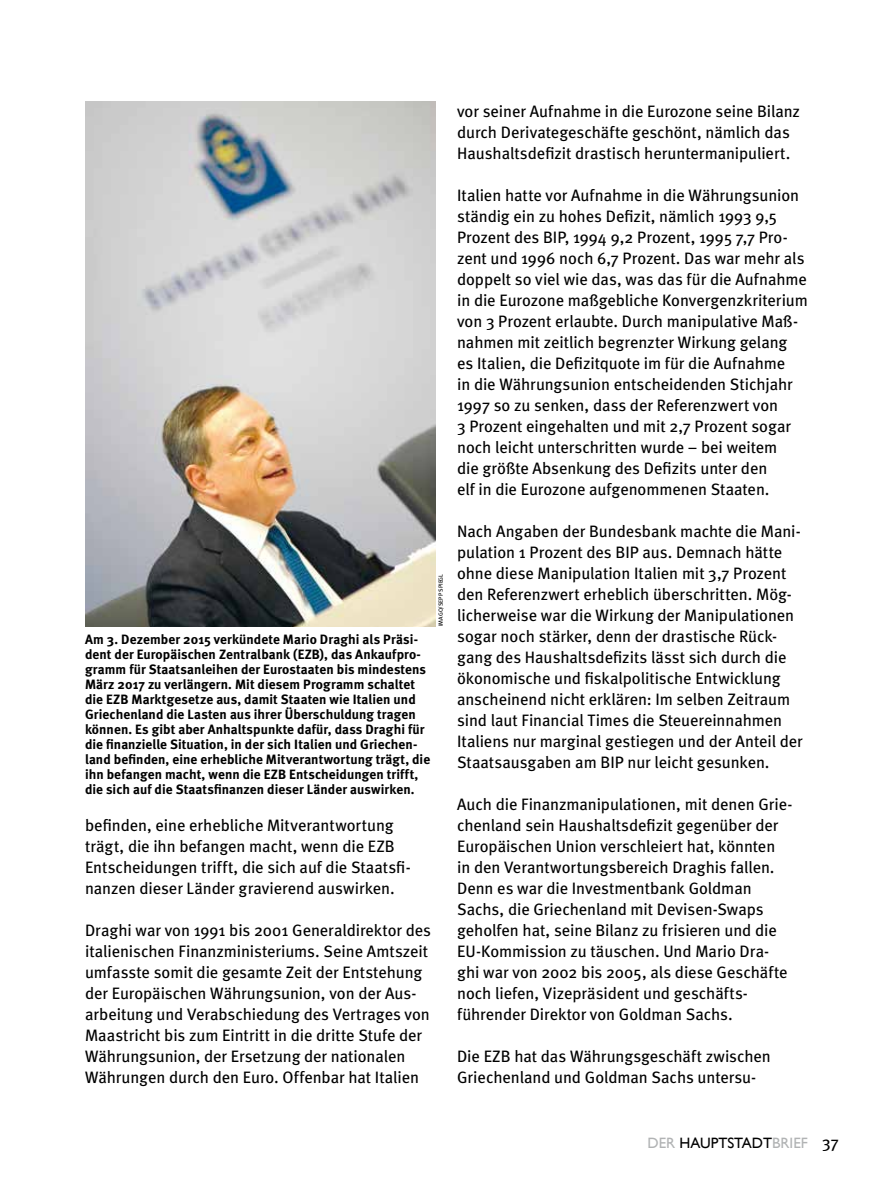
<style>
.page{position:relative;width:893px;height:1191px;background:#fff}
.page>*{position:absolute;margin:0;border:0;box-sizing:border-box;transform-origin:0 0}
.t1{font:16.5px/21px "Meta";letter-spacing:-.005em;color:#000}
.t2{font:15px "Gill Sans";color:#000}
.t3{font:700 13.5px/15px "Meta";letter-spacing:.005em;color:#000}
.t4{font:6px "Meta";letter-spacing:.005em;color:#000}
.s1{color:#b1b3b4}
.s2{font-family:"Meta";font-size:16.5px}
</style>
<div class="page">
<img style="left:85px;top:101px;width:351px;height:525px">
<p class="t3" style="left:85px;top:632px;width:347px">Am 3. Dezember 2015 verkündete Mario Draghi als Präsi&shy;dent der Europäischen Zentralbank (EZB), das Ankaufpro&shy;gramm für Staatsanleihen der Eurostaaten bis mindestens März 2017 zu verlängern. Mit diesem Programm schaltet die EZB Marktgesetze aus, damit Staaten wie Italien und Griechenland die Lasten aus ihrer Überschuldung tragen können. Es gibt aber Anhaltspunkte dafür, dass Draghi für die finanzielle Situation, in der sich Italien und Griechen&shy;land befinden, eine erhebliche Mitverantwortung trägt, die ihn befangen macht, wenn die EZB Entscheidungen trifft, die sich auf die Staatsfinanzen dieser Länder auswirken.</p>
<p class="t4" style="left:437px;top:626px;width:54px;rotate:-90deg">IMAGO/SEPP SPIEGL</p>
<p class="t1" style="left:85px;top:814px;width:327px">befinden, eine erhebliche Mitverantwortung trägt, die ihn befangen macht, wenn die EZB Entscheidungen trifft, die sich auf die Staatsfi&shy;nanzen dieser Länder gravierend auswirken.</p>
<p class="t1" style="left:85px;top:919px;width:348px">Draghi war von 1991 bis 2001 Generaldirektor des italienischen Finanzministeriums. Seine Amtszeit umfasste somit die gesamte Zeit der Entstehung der Europäischen Währungsunion, von der Aus&shy;arbeitung und Verabschiedung des Vertrages von Maastricht bis zum Eintritt in die dritte Stufe der Währungsunion, der Ersetzung der nationalen Währungen durch den Euro. Offenbar hat Italien</p>
<p class="t1" style="left:457px;top:100px;width:344px">vor seiner Aufnahme in die Eurozone seine Bilanz durch Derivategeschäfte geschönt, nämlich das<br>Haushaltsdefizit drastisch heruntermanipuliert.</p>
<p class="t1" style="left:457px;top:184px;width:352px">Italien hatte vor Aufnahme in die Währungsunion ständig ein zu hohes Defizit, nämlich 1993 9,5<br>Prozent des BIP, 1994 9,2 Prozent, 1995 7,7 Pro&shy;zent und 1996 noch 6,7 Prozent. Das war mehr als doppelt so viel wie das, was das für die Aufnahme in die Eurozone maßgebliche Konvergenzkriterium von 3 Prozent erlaubte. Durch manipulative Maß&shy;nahmen mit zeitlich begrenzter Wirkung gelang<br>es Italien, die Defizitquote im für die Aufnahme<br>in die Währungsunion entscheidenden Stichjahr 1997 so zu senken, dass der Referenzwert von<br>3 Prozent eingehalten und mit 2,7 Prozent sogar noch leicht unterschritten wurde – bei weitem<br>die größte Absenkung des Defizits unter den<br>elf in die Eurozone aufgenommenen Staaten.</p>
<p class="t1" style="left:457px;top:520px;width:347px">Nach Angaben der Bundesbank machte die Mani&shy;pulation 1 Prozent des BIP aus. Demnach hätte ohne diese Manipulation Italien mit 3,7 Prozent den Referenzwert erheblich überschritten. Mög&shy;licherweise war die Wirkung der Manipulationen sogar noch stärker, denn der drastische Rück&shy;gang des Haushaltsdefizits lässt sich durch die ökonomische und fiskalpolitische Entwicklung anscheinend nicht erklären: Im selben Zeitraum sind laut Financial Times die Steuereinnahmen Italiens nur marginal gestiegen und der Anteil der Staatsausgaben am BIP nur leicht gesunken.</p>
<p class="t1" style="left:457px;top:793px;width:337px">Auch die Finanzmanipulationen, mit denen Grie&shy;chenland sein Haushaltsdefizit gegenüber der Europäischen Union verschleiert hat, könnten in den Verantwortungsbereich Draghis fallen.<br>Denn es war die Investmentbank Goldman Sachs, die Griechenland mit Devisen-Swaps geholfen hat, seine Bilanz zu frisieren und die EU-Kommission zu täuschen. Und Mario Dra&shy;ghi war von 2002 bis 2005, als diese Geschäfte noch liefen, Vizepräsident und geschäfts&shy;führender Direktor von Goldman Sachs.</p>
<p class="t1" style="left:457px;top:1045px;width:315px">Die EZB hat das Währungsgeschäft zwischen<br>Griechenland und Goldman Sachs untersu-</p>
<p class="t2" style="left:647px;top:1134px;width:193px"><span class="s1">DER</span> HAUPTSTADT<span class="s1">BRIEF</span> <span class="s2">37</span></p>
</div>
